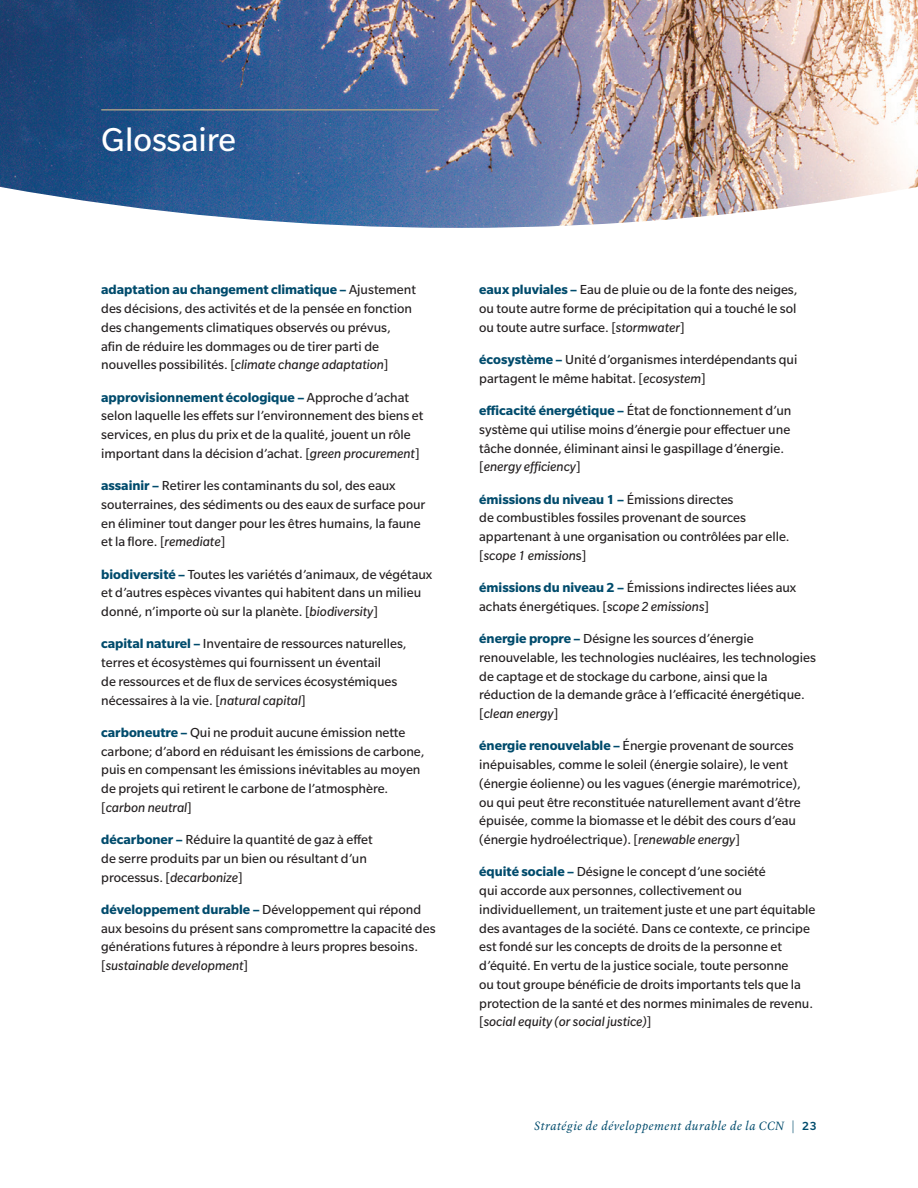
<style>
.page{position:relative;width:918px;height:1188px;background:#fff}
.page>*{position:absolute;margin:0;border:0;box-sizing:border-box;transform-origin:0 0}
.SUB_1_FR{font:36px "Slate Std";color:#fff}
.BODY_FR{font:14.25px/18.8px "Slate Std";color:#231f20}
.t1{font:italic 12.75px "Laurentian Std";letter-spacing:.05em;color:#004b6c}
.s1{font-weight:700;color:#004b6c}
.s2{font-style:italic}
.s3{font-family:"Slate Std";font-weight:500;font-style:normal}
</style>
<div class="page">
<img style="left:0;top:0;width:918px;height:228px">
<hr style="left:101px;top:109px;width:338px;height:2px;background:#a49c87">
<p class="SUB_1_FR" style="left:101px;top:121px;width:136px">Glossaire</p>
<p class="BODY_FR" style="left:101px;top:280px;width:316px"><span class="s1">adaptation au changement climatique –</span> Ajustement des décisions, des activités et de la pensée en fonction des changements climatiques observés ou prévus, afin de réduire les dommages ou de tirer parti de nouvelles possibilités. [<span class="s2">climate change adaptation</span>]</p>
<p class="BODY_FR" style="left:101px;top:388px;width:324px"><span class="s1">approvisionnement écologique –</span> Approche d’achat selon laquelle les effets sur l’environnement des biens et services, en plus du prix et de la qualité, jouent un rôle important dans la décision d’achat. [<span class="s2">green procurement</span>]</p>
<p class="BODY_FR" style="left:101px;top:476px;width:326px"><span class="s1">assainir –</span> Retirer les contaminants du sol, des eaux souterraines, des sédiments ou des eaux de surface pour en éliminer tout danger pour les êtres humains, la faune et la flore. [<span class="s2">remediate</span>]</p>
<p class="BODY_FR" style="left:101px;top:565px;width:333px"><span class="s1">biodiversité –</span> Toutes les variétés d’animaux, de végétaux et d’autres espèces vivantes qui habitent dans un milieu donné, n’importe où sur la planète. [<span class="s2">biodiversity</span>]</p>
<p class="BODY_FR" style="left:101px;top:634px;width:307px"><span class="s1">capital naturel –</span> Inventaire de ressources naturelles, terres et écosystèmes qui fournissent un éventail<br>de ressources et de flux de services écosystémiques nécessaires à la vie. [<span class="s2">natural capital</span>]</p>
<p class="BODY_FR" style="left:101px;top:723px;width:325px"><span class="s1">carboneutre –</span> Qui ne produit aucune émission nette carbone; d’abord en réduisant les émissions de carbone, puis en compensant les émissions inévitables au moyen de projets qui retirent le carbone de l’atmosphère. [<span class="s2">carbon neutral</span>]</p>
<p class="BODY_FR" style="left:101px;top:830px;width:273px"><span class="s1">décarboner –</span> Réduire la quantité de gaz à effet de serre produits par un bien ou résultant d’un processus. [<span class="s2">decarbonize</span>]</p>
<p class="BODY_FR" style="left:101px;top:900px;width:336px"><span class="s1">développement durable –</span> Développement qui répond aux besoins du présent sans compromettre la capacité des générations futures à répondre à leurs propres besoins. [<span class="s2">sustainable development</span>]</p>
<p class="BODY_FR" style="left:479px;top:280px;width:320px;text-align:justify"><span class="s1">eaux pluviales –</span> Eau de pluie ou de la fonte des neiges, ou toute autre forme de précipitation qui a touché le sol ou toute autre surface. [<span class="s2">stormwater</span>]</p>
<p class="BODY_FR" style="left:479px;top:350px;width:320px"><span class="s1">écosystème –</span> Unité d’organismes interdépendants qui partagent le même habitat. [<span class="s2">ecosystem</span>]</p>
<p class="BODY_FR" style="left:479px;top:401px;width:314px"><span class="s1">efficacité énergétique –</span> État de fonctionnement d’un système qui utilise moins d’énergie pour effectuer une tâche donnée, éliminant ainsi le gaspillage d’énergie. [<span class="s2">energy efficiency</span>]</p>
<p class="BODY_FR" style="left:479px;top:490px;width:312px"><span class="s1">émissions du niveau 1 –</span> Émissions directes<br>de combustibles fossiles provenant de sources appartenant à une organisation ou contrôlées par elle. [<span class="s2">scope 1 emission</span>s]</p>
<p class="BODY_FR" style="left:479px;top:578px;width:319px"><span class="s1">émissions du niveau 2 –</span> Émissions indirectes liées aux achats énergétiques. [<span class="s2">scope 2 emissions</span>]</p>
<p class="BODY_FR" style="left:479px;top:629px;width:338px"><span class="s1">énergie propre –</span> Désigne les sources d’énergie renouvelable, les technologies nucléaires, les technologies de captage et de stockage du carbone, ainsi que la réduction de la demande grâce à l’efficacité énergétique. [<span class="s2">clean energy</span>]</p>
<p class="BODY_FR" style="left:479px;top:736px;width:323px"><span class="s1">énergie renouvelable –</span> Énergie provenant de sources inépuisables, comme le soleil (énergie solaire), le vent (énergie éolienne) ou les vagues (énergie marémotrice), ou qui peut être reconstituée naturellement avant d’être épuisée, comme la biomasse et le débit des cours d’eau (énergie hydroélectrique). [<span class="s2">renewable energy</span>]</p>
<p class="BODY_FR" style="left:479px;top:862px;width:338px"><span class="s1">équité sociale –</span> Désigne le concept d’une société<br>qui accorde aux personnes, collectivement ou individuellement, un traitement juste et une part équitable des avantages de la société. Dans ce contexte, ce principe est fondé sur les concepts de droits de la personne et d’équité. En vertu de la justice sociale, toute personne<br>ou tout groupe bénéficie de droits importants tels que la protection de la santé et des normes minimales de revenu. [<span class="s2">social equity (or social justice)</span>]</p>
<p class="t1" style="left:535px;top:1119px;width:284px">Stratégie de développement durable de la CCN | <span class="s3">23</span></p>
</div>
